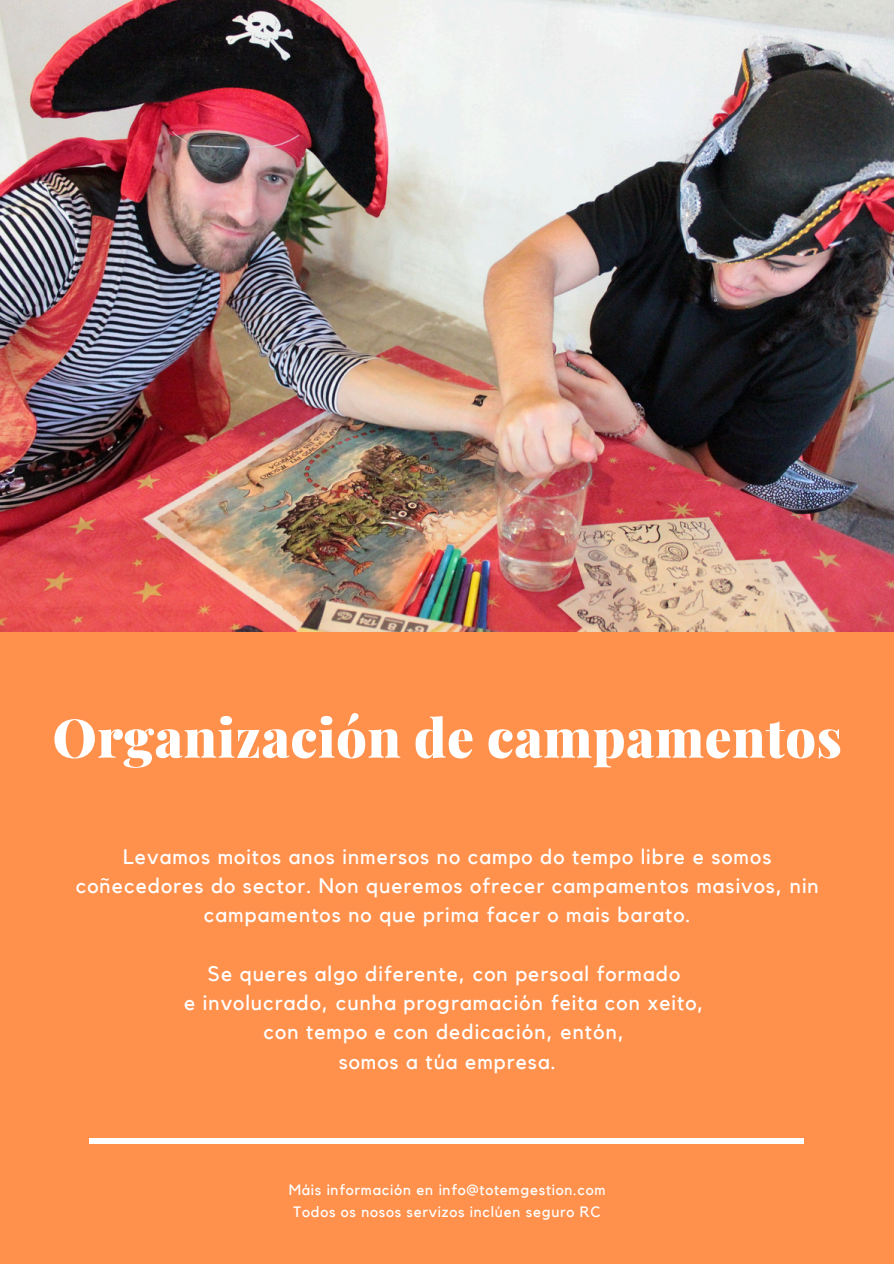
<style>
.page{position:relative;width:894px;height:1264px;background:#fff}
.page>*{position:absolute;margin:0;border:0;box-sizing:border-box;transform-origin:0 0}
.t1{font:900 53.4px "Playfair Display";letter-spacing:.01em;color:#fff}
.t2{font:21px/29.2px "Kollektif";letter-spacing:.05em;color:#fff;text-align:center}
.t3{font:15px "Kollektif";letter-spacing:.05em;color:#fff}
</style>
<div class="page">
<div style="left:0;top:0;width:893px;height:1263px;background:#ff914d"></div>
<img style="left:0;top:0;width:893px;height:631px">
<div style="left:89px;top:1138px;width:715px;height:5px;background:#fff"></div>
<h2 class="t1" style="left:52px;top:700px;width:790px">Organización de campamentos</h2>
<p class="t2" style="left:76px;top:842px;width:744px">Levamos moitos anos inmersos no campo do tempo libre e somos coñecedores do sector. Non queremos ofrecer campamentos masivos, nin campamentos no que prima facer o mais barato.</p>
<p class="t2" style="left:184px;top:959px;width:520px">Se queres algo diferente, con persoal formado<br>e involucrado, cunha programación feita con xeito, con tempo e con dedicación, entón,<br>somos a túa empresa.</p>
<h1 class="t3" style="left:288px;top:1183px;width:318px">Máis información en info@totemgestion.com</h1>
<h2 class="t3" style="left:293px;top:1204px;width:308px">Todos os nosos servizos inclúen seguro RC</h2>
</div>
